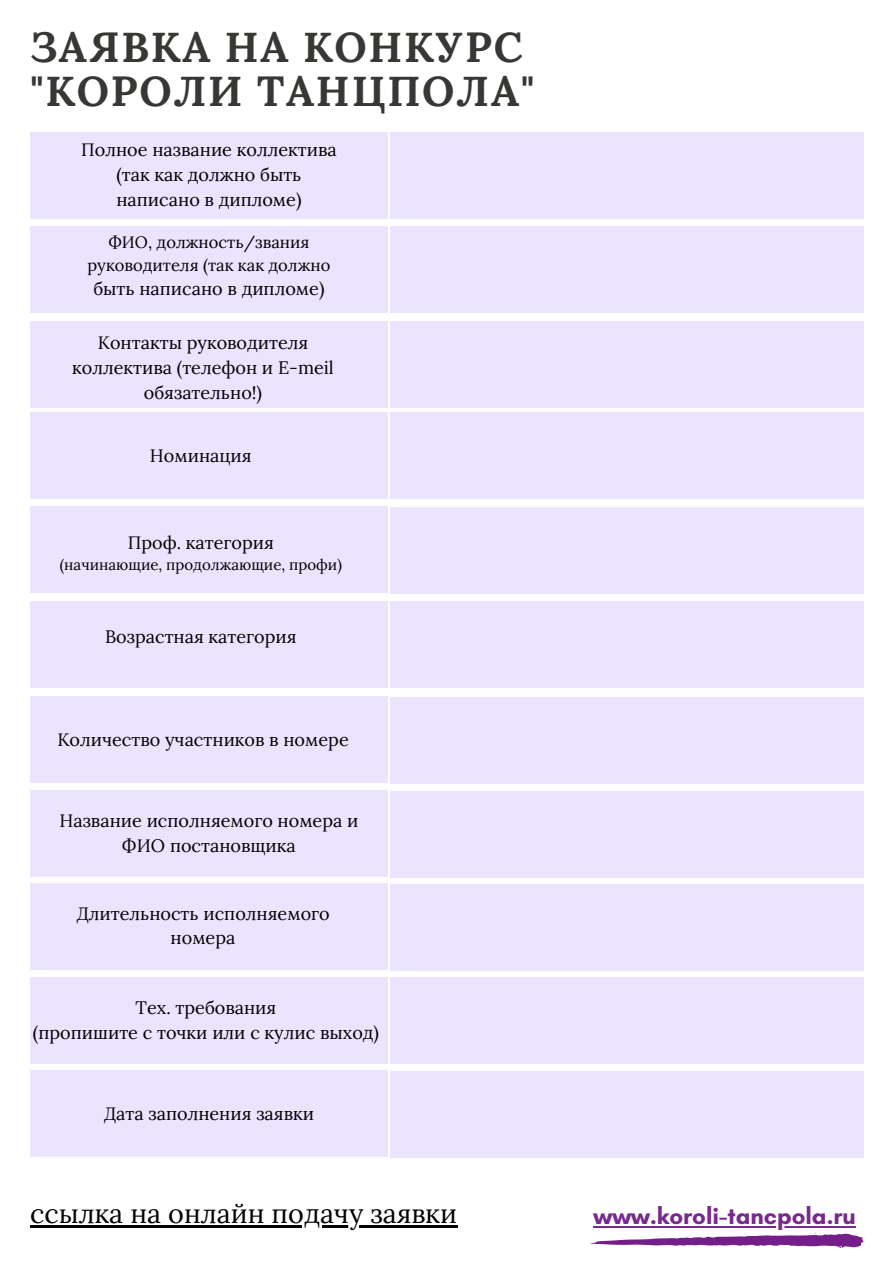
<style>
.page{position:relative;width:894px;height:1264px;background:#fff}
.page>*{position:absolute;margin:0;border:0;box-sizing:border-box;transform-origin:0 0}
.t1{font:700 42px/43.8px "Lora";letter-spacing:.04em;color:#373734}
.t2{font:27px "Lora";color:#000}
.t3{font:700 24px "Glacial Indifference";color:#782a8c}
.t4{font:18px/24.8px "Lora";color:#000;text-align:center}
.t5{font:16.5px/22.5px "Lora";color:#000;text-align:center}
.t6{font:15px "Lora";color:#000}
</style>
<div class="page">
<svg style="left:589px;top:1232px;width:274px;height:16px"></svg>
<hr style="left:593px;top:1225px;width:262px;height:2px;background:#782a8c">
<div style="left:30px;top:132px;width:357px;height:87px;background:#ece3ff"></div>
<div style="left:390px;top:132px;width:473px;height:87px;background:#ece3ff"></div>
<div style="left:30px;top:226px;width:357px;height:86px;background:#ece3ff"></div>
<div style="left:390px;top:226px;width:473px;height:86px;background:#ece3ff"></div>
<div style="left:30px;top:321px;width:357px;height:86px;background:#ece3ff"></div>
<div style="left:390px;top:321px;width:473px;height:86px;background:#ece3ff"></div>
<div style="left:30px;top:413px;width:357px;height:86px;background:#ece3ff"></div>
<div style="left:390px;top:413px;width:473px;height:86px;background:#ece3ff"></div>
<div style="left:30px;top:507px;width:357px;height:86px;background:#ece3ff"></div>
<div style="left:390px;top:507px;width:473px;height:86px;background:#ece3ff"></div>
<div style="left:30px;top:601px;width:357px;height:86px;background:#ece3ff"></div>
<div style="left:390px;top:601px;width:473px;height:86px;background:#ece3ff"></div>
<div style="left:30px;top:697px;width:357px;height:86px;background:#ece3ff"></div>
<div style="left:390px;top:697px;width:473px;height:86px;background:#ece3ff"></div>
<div style="left:30px;top:790px;width:357px;height:86px;background:#ece3ff"></div>
<div style="left:390px;top:791px;width:473px;height:86px;background:#ece3ff"></div>
<div style="left:30px;top:883px;width:357px;height:86px;background:#ece3ff"></div>
<div style="left:390px;top:884px;width:473px;height:86px;background:#ece3ff"></div>
<div style="left:30px;top:977px;width:357px;height:86px;background:#ece3ff"></div>
<div style="left:390px;top:977px;width:473px;height:86px;background:#ece3ff"></div>
<div style="left:30px;top:1070px;width:357px;height:86px;background:#ece3ff"></div>
<div style="left:390px;top:1070px;width:473px;height:87px;background:#ece3ff"></div>
<hr style="left:30px;top:1225px;width:427px;height:2px;background:#000">
<h1 class="t1" style="left:30px;top:25px;width:506px">ЗАЯВКА НА КОНКУРС "КОРОЛИ ТАНЦПОЛА"</h1>
<p class="t4" style="left:81px;top:137px;width:257px">Полное название коллектива (так как должно быть написано в дипломе)</p>
<p class="t5" style="left:87px;top:231px;width:244px">ФИО, должность/звания руководителя (так как должно</p>
<p class="t4" style="left:93px;top:276px;width:232px">быть написано в дипломе)</p>
<p class="t4" style="left:72px;top:330px;width:263px">Контакты руководителя коллектива (телефон и E-meil обязательно!)</p>
<p class="t4" style="left:150px;top:443px;width:103px">Номинация</p>
<p class="t4" style="left:128px;top:529px;width:148px">Проф. категория</p>
<p class="t6" style="left:60px;top:555px;width:283px">(начинающие, продолжающие, профи)</p>
<p class="t4" style="left:105px;top:624px;width:193px">Возрастная категория</p>
<p class="t4" style="left:57px;top:727px;width:293px">Количество участников в номере</p>
<p class="t4" style="left:59px;top:808px;width:300px">Название исполняемого номера и<br>ФИО постановщика</p>
<p class="t4" style="left:76px;top:900px;width:254px">Длительность исполняемого номера</p>
<p class="t4" style="left:33px;top:995px;width:347px">Тех. требования<br>(пропишите с точки или с кулис выход)</p>
<p class="t4" style="left:104px;top:1100px;width:212px">Дата заполнения заявки</p>
<h2 class="t2" style="left:30px;top:1195px;width:428px">ссылка на онлайн подачу заявки</h2>
<h3 class="t3" style="left:593px;top:1200px;width:264px">www.koroli-tancpola.ru</h3>
</div>
